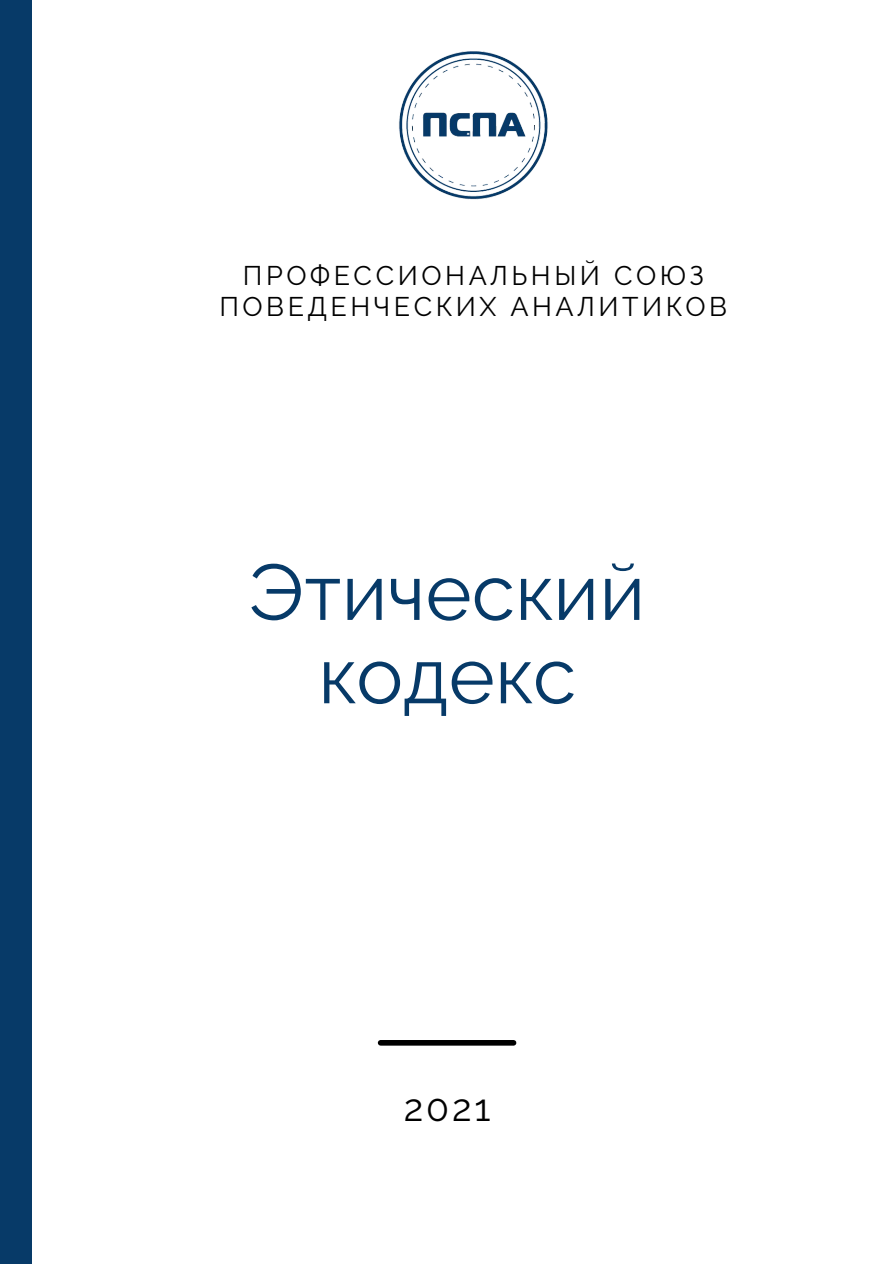
<style>
.page{position:relative;width:894px;height:1264px;background:#fff}
.page>*{position:absolute;margin:0;border:0;box-sizing:border-box;transform-origin:0 0}
.t1{font:78.75px/83.2px "Raleway";color:#073a68;text-align:center}
.t2{font:37.5px "Raleway";color:#000}
.t3{font:26.85px/31.5px "Raleway";letter-spacing:.135em;color:#000;text-align:center}
</style>
<div class="page">
<div style="left:380px;top:1040px;width:133px;height:5px;background:#000"></div>
<div style="left:0;top:0;width:32px;height:1263px;background:#073a68"></div>
<img style="left:399px;top:51px;width:149px;height:149px">
<p class="t3" style="left:219px;top:259px;width:509px">ПРОФЕССИОНАЛЬНЫЙ СОЮЗ<br>ПОВЕДЕНЧЕСКИХ АНАЛИТИКОВ</p>
<p class="t1" style="left:249px;top:550px;width:398px">Этический кодекс</p>
<p class="t2" style="left:403px;top:1085px;width:88px">2021</p>
</div>
